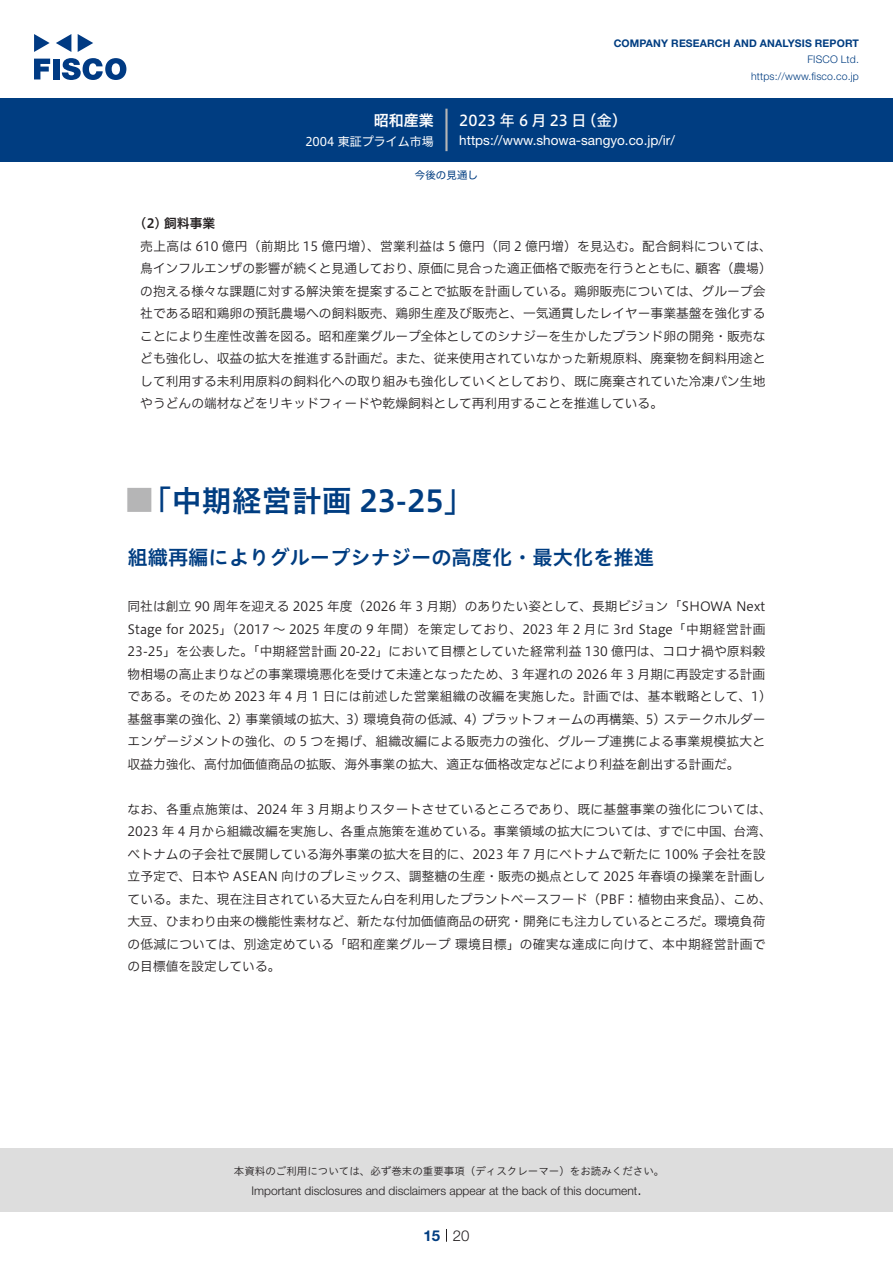
<style>
.page{position:relative;width:893px;height:1263px;background:#fff}
.page>*{position:absolute;margin:0;border:0;box-sizing:border-box;transform-origin:0 0}
.t1{font:30px "Hiragino UD Sans Std N W6";color:#003d81}
.t2{font:24px "Hiragino UD Sans Std N W6";color:#b5b5b6}
.t3{font:20.25px "Hiragino UD Sans Std W6";color:#003d81}
.t4{font:15px "Hiragino UD Sans F Std N W5";letter-spacing:.21em;color:#fff}
.t5{font:15px "Hiragino UD Sans F Std N W6";color:#fff}
.t6{font:300 15px "Helvetica Neue LT Std";color:#231f20}
.t7{font:700 15px "Helvetica Neue LT Std";color:#003d81}
.t8{font:13.5px "Helvetica Neue LT Std";color:#fff}
.t9{font:12.75px/22.5px "Hiragino UD Sans F Std N W3";color:#231f20}
.t10{font:12.75px/22.5px "Hiragino UD Sans F Std N W3";letter-spacing:.02em;color:#231f20;text-align:right}
.t11{font:12.75px "Hiragino UD Sans F Std N W6";color:#231f20}
.t12{font:300 12px "Helvetica Neue LT Std";color:#231f20}
.t13{font:12px "Hiragino UD Sans F Std N W4";color:#fff}
.t14{font:10.5px "Hiragino UD Sans Std W3";color:#231f20}
.t15{font:700 10.5px "Helvetica Neue LT Std";letter-spacing:.015em;color:#003d81}
.t16{font:300 10.5px/16.5px "Helvetica Neue LT Std";letter-spacing:.015em;color:#003d81;text-align:right}
.t17{font:10.5px "Hiragino UD Sans F Std N W4";color:#003d81}
.s1{font-size:30px;color:#003d81}
</style>
<div class="page">
<div style="left:0;top:1148px;width:893px;height:64px;background:#ddd"></div>
<svg style="left:34px;top:59px;width:16px;height:20px"></svg>
<div style="left:53px;top:59px;width:6px;height:20px;background:#003a83"></div>
<svg style="left:62px;top:58px;width:64px;height:22px"></svg>
<svg style="left:34px;top:34px;width:16px;height:18px"></svg>
<svg style="left:78px;top:34px;width:15px;height:18px"></svg>
<svg style="left:56px;top:34px;width:15px;height:18px"></svg>
<div style="left:0;top:98px;width:893px;height:64px;background:#003d81"></div>
<hr style="left:445px;top:109px;width:3px;height:42px;background:#b5b5b6">
<svg style="left:446px;top:1229px;width:1px;height:13px"></svg>
<p class="t5" style="left:374px;top:109px;width:62px">昭和産業</p>
<p class="t13" style="left:305px;top:132px;width:130px">2004 東証プライム市場</p>
<p class="t15" style="left:614px;top:37px;width:247px">COMPANY RESEARCH AND ANALYSIS REPORT</p>
<p class="t16" style="left:751px;top:51px;width:109px">FISCO Ltd. https://www.fisco.co j p.</p>
<p class="t4" style="left:582px;top:109px;width:47px">（金(</p>
<p class="t4" style="left:459px;top:109px;width:129px">2023年6月23日</p>
<p class="t8" style="left:459px;top:132px;width:217px">https://www.showa-sangyo. c o j p. /i r/</p>
<p class="t17" style="left:415px;top:167px;width:64px">今後の見通し</p>
<p class="t11" style="left:140px;top:214px;width:76px">2( ) 飼料事業</p>
<p class="t10" style="left:140px;top:234px;width:633px">売上高は 610 億円（前期比 15 億円増）、営業利益は 5 億円（同 2 億円増）を見込む。配合飼料については、顧客（農場(</p>
<p class="t9" style="left:140px;top:256px;width:627px">鳥インフルエンザの影響が続くと見通しており、<br>の抱える様々な課題に対する解決策を提案することで拡販を計画している。鶏卵販売については、グループ会社である昭和鶏卵の預託農場への飼料販売、鶏卵生産及び販売と、一気通貫したレイヤー事業基盤を強化することにより生産性改善を図る。昭和産業グループ全体としてのシナジーを生かしたブランド卵の開発・販売なども強化し、収益の拡大を推進する計画だ。また、従来使用されていなかった新規原料、廃棄物を飼料用途として利用する未利用原料の飼料化への取り組みも強化していくとしており、既に廃棄されていた冷凍パン生地やうどんの端材などをリキッドフィードや乾燥飼料として再利用することを推進している。</p>
<p class="t9" style="left:418px;top:256px;width:282px">原価に見合った適正価格で販売を行うとともに、</p>
<h2 class="t2" style="left:128px;top:482px;width:46px">█<span class="s1">「</span></h2>
<h3 class="t3" style="left:128px;top:542px;width:528px">組織再編によりグループシナジーの高度化・最大化を推進</h3>
<p class="t9" style="left:128px;top:594px;width:639px;text-align:justify">同社は創立 90 周年を迎える 2025 年度（2026 年 3 月期）のありたい姿として、長期ビジョン「SHOWA Next Stage for 2025」（2017 ～ 2025 年度の 9 年間）を策定しており、2023 年 2 月に 3rd Stage「中期経営計画23-25」を公表した。「中期経営計画 20-22」において目標としていた経常利益 130 億円は、コロナ禍や原料穀物相場の高止まりなどの事業環境悪化を受けて未達となったため、3 年遅れの 2026 年 3 月期に再設定する計画である。そのため 2023 年 4 月 1 日には前述した営業組織の改編を実施した。計画では、基本戦略として、1(基盤事業の強化、2) 事業領域の拡大、3) 環境負荷の低減、4) プラットフォームの再構築、5) ステークホルダーエンゲージメントの強化、の 5 つを掲げ、組織改編による販売力の強化、グループ連携による事業規模拡大と収益力強化、高付加価値商品の拡販、海外事業の拡大、適正な価格改定などにより利益を創出する計画だ。</p>
<p class="t9" style="left:128px;top:797px;width:646px">なお、各重点施策は、2024 年 3 月期よりスタートさせているところであり、既に基盤事業の強化については、2023 年 4 月から組織改編を実施し、各重点施策を進めている。事業領域の拡大については、すでに中国、台湾、ベトナムの子会社で展開している海外事業の拡大を目的に、2023 年 7 月にベトナムで新たに 100% 子会社を設立予定で、日本や ASEAN 向けのプレミックス、調整糖の生産・販売の拠点として 2025 年春頃の操業を計画している。また、現在注目されている大豆たん白を利用したプラントベースフード（PBF：植物由来食品）、こめ、大豆、ひまわり由来の機能性素材など、新たな付加価値商品の研究・開発にも注力しているところだ。環境負荷の低減については、別途定めている「昭和産業グループ環境目標」の確実な達成に向けて、本中期経営計画での目標値を設定している。</p>
<h1 class="t1" style="left:172px;top:477px;width:303px">中期経営計画 23-25「</h1>
<p class="t14" style="left:234px;top:1163px;width:432px">本資料のご利用については、必ず巻末の重要事項（ディスクレーマー）をお読みください。</p>
<p class="t6" style="left:637px;top:1180px;width:6px">.</p>
<p class="t12" style="left:251px;top:1183px;width:387px">Important disclosures and disclaimers appear at the back of this document</p>
<p class="t7" style="left:423px;top:1226px;width:18px">15</p>
<p class="t6" style="left:453px;top:1226px;width:18px">20</p>
</div>
